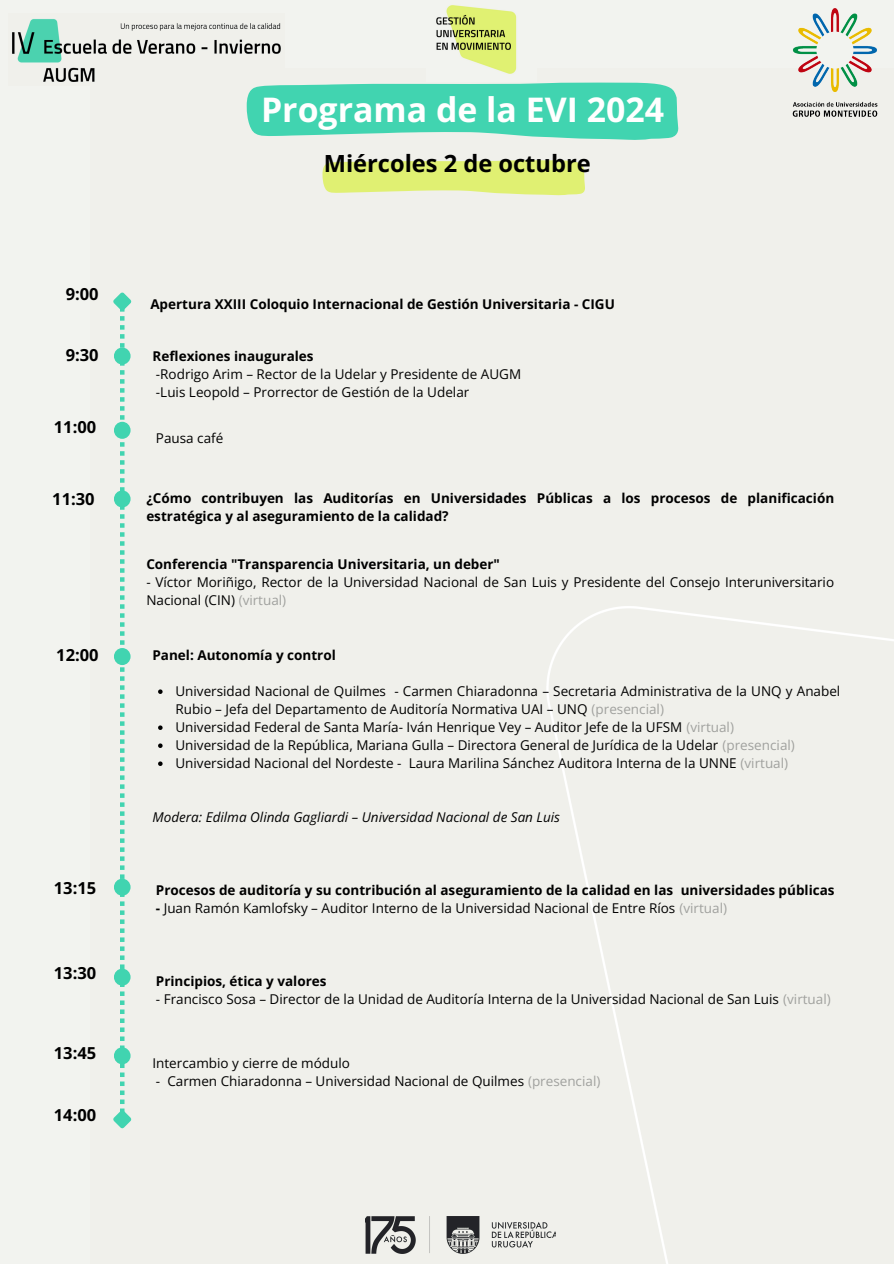
<style>
.page{position:relative;width:894px;height:1264px;background:#fff}
.page>*{position:absolute;margin:0;border:0;box-sizing:border-box;transform-origin:0 0}
.t1{font:700 33.9px "Open Sans";color:#fff}
.t2{font:700 23.55px "Open Sans";color:#000}
.t3{font:700 16.5px "Open Sans";color:#000}
.t4{font:13.5px/18px "Open Sans";color:#000}
.t5{font:700 13.5px/18px "Open Sans";color:#000}
.t6{font:italic 13.5px "Open Sans";color:#000}
.s1{color:#a0a19e}
.s2{font-weight:700}
</style>
<div class="page">
<div style="left:0;top:0;width:893px;height:1263px;background:#f2f3ef"></div>
<svg style="left:113px;top:292px;width:19px;height:837px"></svg>
<div style="left:114px;top:347px;width:16px;height:17px;background:#41d4b0;border-radius:50%"></div>
<svg style="left:158px;top:689px;width:4px;height:5px"></svg>
<svg style="left:158px;top:725px;width:4px;height:5px"></svg>
<svg style="left:158px;top:743px;width:4px;height:5px"></svg>
<svg style="left:158px;top:761px;width:4px;height:5px"></svg>
<div style="left:114px;top:422px;width:16px;height:17px;background:#41d4b0;border-radius:50%"></div>
<div style="left:114px;top:648px;width:16px;height:17px;background:#41d4b0;border-radius:50%"></div>
<div style="left:114px;top:968px;width:16px;height:17px;background:#41d4b0;border-radius:50%"></div>
<div style="left:114px;top:878px;width:16px;height:17px;background:#41d4b0;border-radius:50%"></div>
<div style="left:114px;top:490px;width:16px;height:17px;background:#41d4b0;border-radius:50%"></div>
<div style="left:114px;top:1047px;width:16px;height:17px;background:#41d4b0;border-radius:50%"></div>
<img style="left:12px;top:19px;width:269px;height:63px">
<svg style="left:322px;top:160px;width:262px;height:35px;background:#e1f07f"></svg>
<img style="left:436px;top:5px;width:81px;height:69px">
<img style="left:792px;top:8px;width:85px;height:109px">
<img style="left:365px;top:1216px;width:190px;height:37px">
<svg style="left:247px;top:83px;width:431px;height:57px;background:#53d6b6"></svg>
<h3 class="t1" style="left:261px;top:86px;width:404px">Programa de la EVI 2024</h3>
<p class="t3" style="left:66px;top:282px;width:34px">9:00</p>
<h3 class="t2" style="left:324px;top:147px;width:268px">Miércoles 2 de octubre</h3>
<p class="t5" style="left:150px;top:294px;width:466px">Apertura XXIII Coloquio Internacional de Gestión Universitaria - CIGU</p>
<p class="t3" style="left:66px;top:343px;width:34px">9:30</p>
<p class="t5" style="left:152px;top:346px;width:163px">Reflexiones inaugurales</p>
<h1 class="t4" style="left:156px;top:364px;width:366px">-Rodrigo Arim – Rector de la Udelar y Presidente de AUGM</h1>
<h2 class="t4" style="left:156px;top:382px;width:315px">-Luis Leopold – Prorrector de Gestión de la Udelar</h2>
<p class="t4" style="left:156px;top:429px;width:69px">Pausa café</p>
<h4 class="t3" style="left:54px;top:415px;width:44px">11:00</h4>
<p class="t3" style="left:52px;top:487px;width:44px">11:30</p>
<p class="t3" style="left:56px;top:643px;width:44px">12:00</p>
<p class="t3" style="left:54px;top:876px;width:44px">13:15</p>
<h3 class="t3" style="left:54px;top:961px;width:44px">13:30</h3>
<p class="t3" style="left:54px;top:1041px;width:44px">13:45</p>
<p class="t3" style="left:54px;top:1103px;width:44px">14:00</p>
<p class="t5" style="left:146px;top:488px;width:689px">¿Cómo contribuyen las Auditorías en Universidades Públicas a los procesos de planificación estratégica y al aseguramiento de la calidad?</p>
<p class="t5" style="left:146px;top:554px;width:355px">Conferencia "Transparencia Universitaria, un deber"</p>
<p class="t4" style="left:146px;top:572px;width:689px">- Víctor Moriñigo, Rector de la Universidad Nacional de San Luis y Presidente del Consejo Interuniversitario<br>Nacional (CIN) <span class="s1">(virtual)</span></p>
<p class="t5" style="left:152px;top:646px;width:185px">Panel: Autonomía y control</p>
<h4 class="t4" style="left:175px;top:682px;width:666px">Universidad Nacional de Quilmes - Carmen Chiaradonna – Secretaria Administrativa de la UNQ y Anabel<br>Rubio – Jefa del Departamento de Auditoría Normativa UAI – UNQ <span class="s1">(presencial)</span></h4>
<p class="t4" style="left:175px;top:718px;width:560px">Universidad Federal de Santa María- Iván Henrique Vey – Auditor Jefe de la UFSM <span class="s1">(virtual)</span></p>
<p class="t4" style="left:175px;top:736px;width:620px">Universidad de la República, Mariana Gulla – Directora General de Jurídica de la Udelar <span class="s1">(presencial)</span></p>
<h4 class="t4" style="left:175px;top:754px;width:614px">Universidad Nacional del Nordeste - Laura Marilina Sánchez Auditora Interna de la UNNE <span class="s1">(virtual)</span></h4>
<p class="t6" style="left:152px;top:807px;width:409px">Modera: Edilma Olinda Gagliardi – Universidad Nacional de San Luis</p>
<p class="t5" style="left:156px;top:880px;width:680px">Procesos de auditoría y su contribución al aseguramiento de la calidad en las universidades públicas</p>
<p class="t4" style="left:156px;top:898px;width:572px"><span class="s2">-</span> Juan Ramón Kamlofsky – Auditor Interno de la Universidad Nacional de Entre Ríos <span class="s1">(virtual)</span></p>
<p class="t5" style="left:156px;top:971px;width:172px">Principios, ética y valores</p>
<p class="t4" style="left:156px;top:989px;width:676px">- Francisco Sosa – Director de la Unidad de Auditoría Interna de la Universidad Nacional de San Luis <span class="s1">(virtual)</span></p>
<p class="t4" style="left:152px;top:1053px;width:199px">Intercambio y cierre de módulo</p>
<p class="t4" style="left:156px;top:1071px;width:446px">- Carmen Chiaradonna – Universidad Nacional de Quilmes <span class="s1">(presencial)</span></p>
</div>
